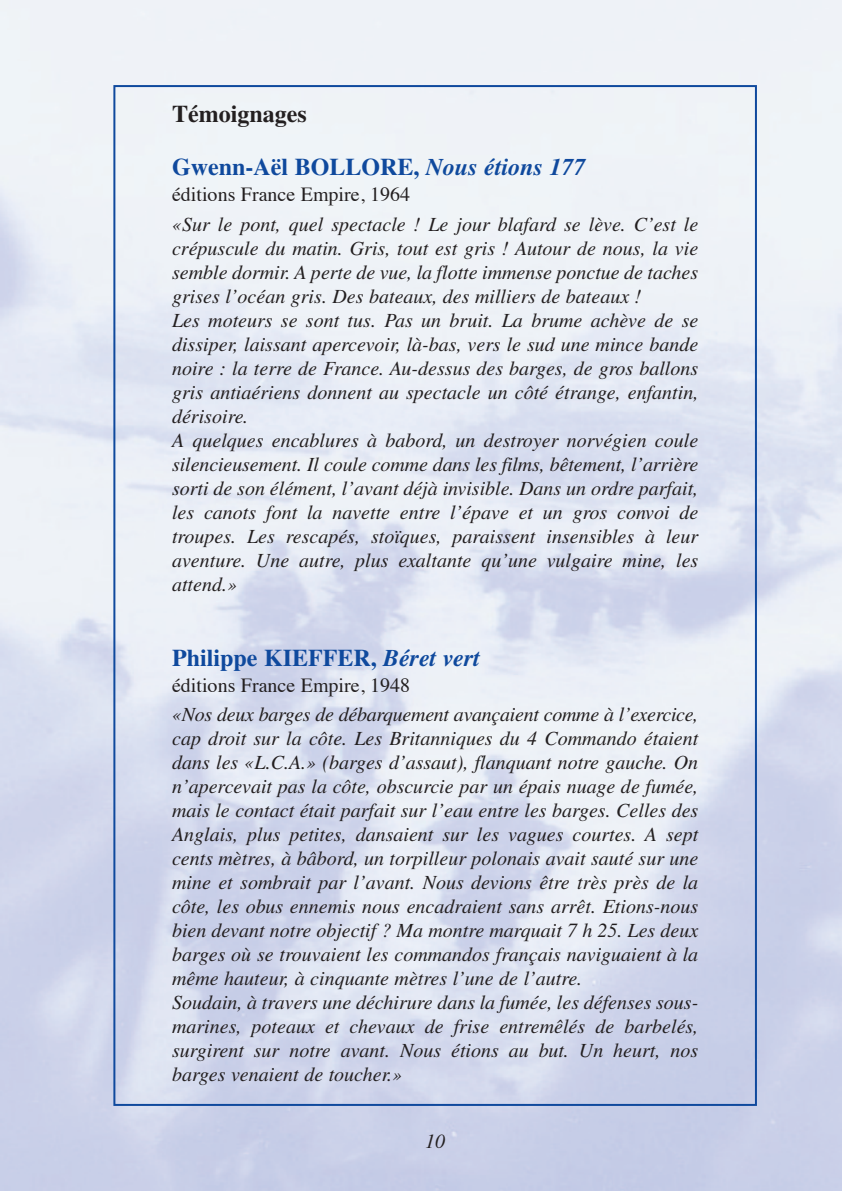
<style>
.page{position:relative;width:842px;height:1191px;background:#fff}
.page>*{position:absolute;margin:0;border:0;box-sizing:border-box;transform-origin:0 0}
.t1{font:700 24px/52.8px "Times";color:#0f499d}
.t2{font:italic 20px/24px "Times";color:#231f20}
.t3{font:20px "Times";color:#231f20}
.s1{color:#231f20}
.s2{font-style:italic}
</style>
<div class="page">
<p class="t1" style="left:172px;top:90px;width:415px"><span class="s1">Témoignages<br></span>Gwenn-Aël BOLLORE, <span class="s2">Nous étions 177</span></p>
<p class="t3" style="left:172px;top:186px;width:240px">éditions France Empire, 1964</p>
<p class="t2" style="left:172px;top:214px;width:528px">«Sur le pont, quel spectacle ! Le jour blafard se lève. C’est le crépuscule du matin. Gris, tout est gris ! Autour de nous, la vie semble dormir. A perte de vue, la flotte immense ponctue de taches grises l’océan gris. Des bateaux, des milliers de bateaux !<br>Les moteurs se sont tus. Pas un bruit. La brume achève de se dissiper, laissant apercevoir, là-bas, vers le sud une mince bande noire : la terre de France. Au-dessus des barges, de gros ballons gris antiaériens donnent au spectacle un côté étrange, enfantin, dérisoire.<br>A quelques encablures à babord, un destroyer norvégien coule silencieusement. Il coule comme dans les films, bêtement, l’arrière sorti de son élément, l’avant déjà invisible. Dans un ordre parfait, les canots font la navette entre l’épave et un gros convoi de troupes. Les rescapés, stoïques, paraissent insensibles à leur aventure. Une autre, plus exaltante qu’une vulgaire mine, les attend.»</p>
<p class="t1" style="left:172px;top:633px;width:310px">Philippe KIEFFER, <span class="s2">Béret vert</span></p>
<p class="t3" style="left:172px;top:676px;width:240px">éditions France Empire, 1948</p>
<p class="t2" style="left:172px;top:704px;width:528px">«Nos deux barges de débarquement avançaient comme à l’exercice, cap droit sur la côte. Les Britanniques du 4 Commando étaient dans les «L.C.A.» (barges d’assaut), flanquant notre gauche. On n’apercevait pas la côte, obscurcie par un épais nuage de fumée, mais le contact était parfait sur l’eau entre les barges. Celles des Anglais, plus petites, dansaient sur les vagues courtes. A sept cents mètres, à bâbord, un torpilleur polonais avait sauté sur une mine et sombrait par l’avant. Nous devions être très près de la côte, les obus ennemis nous encadraient sans arrêt. Etions-nous bien devant notre objectif ? Ma montre marquait 7 h 25. Les deux barges où se trouvaient les commandos français naviguaient à la même hauteur, à cinquante mètres l’une de l’autre.<br>Soudain, à travers une déchirure dans la fumée, les défenses sous&shy;marines, poteaux et chevaux de frise entremêlés de barbelés, surgirent sur notre avant. Nous étions au but. Un heurt, nos barges venaient de toucher.»</p>
<p class="t2" style="left:425px;top:1131px;width:21px">10</p>
</div>
